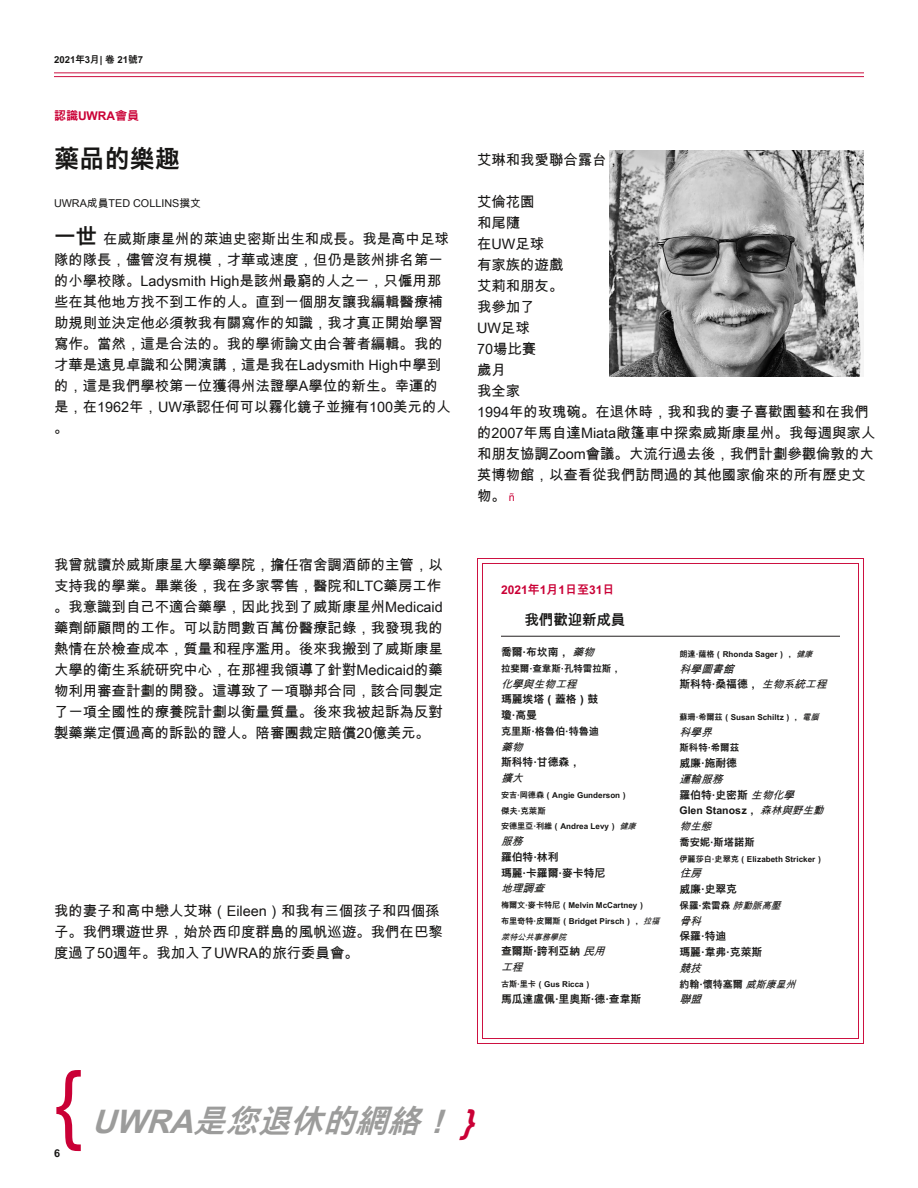
<style>
.page{position:relative;width:918px;height:1188px;background:#fff}
.page>*{position:absolute;margin:0;border:0;box-sizing:border-box;transform-origin:0 0}
.t1{font:86.4px "Arial Unicode MS";color:#ca0036}
.t2{font:italic 700 32.4px "Arial Unicode MS";color:#9c9c9b}
.t3{font:700 25.2px "Arial Unicode MS";color:#171615}
.t4{font:14.4px/21px "Arial Unicode MS";color:#171615}
.t5{font:700 14.4px "Arial Unicode MS";color:#171615}
.t6{font:700 12px "Arial Unicode MS";color:#ca0036}
.t7{font:700 10.8px/15.8px "Arial Unicode MS";color:#171615}
.t8{font:italic 10.8px/15.8px "Arial Unicode MS";color:#171615}
.t9{font:10.8px "Arial Unicode MS";color:#171615}
.t10{font:700 10.5px/15.8px "Arial Unicode MS";color:#171615}
.t11{font:700 10.2px "Arial Unicode MS";color:#171615}
.t12{font:700 10.05px "Arial Unicode MS";color:#171615}
.t13{font:700 9.6px "Arial Unicode MS";color:#171615}
.t14{font:700 9.45px "Arial Unicode MS";color:#171615}
.t15{font:700 8.4px "Arial Unicode MS";color:#171615}
.t16{font:700 8.1px/15.8px "Arial Unicode MS";color:#171615}
.s1{font-size:10.8px;color:#ca0036}
.s2{font-weight:700;font-size:21.6px}
.s3{font-weight:400;font-style:italic}
.s4{font-weight:700;font-style:normal}
.s5{color:#ca0036}
</style>
<div class="page">
<hr style="left:54px;top:72px;width:810px;height:1px;background:#cd1141">
<hr style="left:54px;top:76px;width:810px;height:1px;background:#cd1141">
<svg style="left:477px;top:558px;width:387px;height:486px"></svg>
<img style="left:610px;top:150px;width:254px;height:226px">
<p class="t13" style="left:54px;top:53px;width:91px">2021年3月| 卷 21號7</p>
<p class="t6" style="left:54px;top:107px;width:87px">認識UWRA會員</p>
<h3 class="t3" style="left:54px;top:141px;width:127px">藥品的樂趣</h3>
<p class="t4" style="left:477px;top:149px;width:145px">艾琳和我愛聯合露台，</p>
<p class="t4" style="left:477px;top:191px;width:400px">艾倫花園<br>和尾隨<br>在UW足球<br>有家族的遊戲<br>艾莉和朋友。<br>我參加了<br>UW足球<br>70場比賽<br>歲月<br>我全家<br>1994年的玫瑰碗。在退休時，我和我的妻子喜歡園藝和在我們的2007年馬自達Miata敞篷車中探索威斯康星州。我每週與家人和朋友協調Zoom會議。大流行過去後，我們計劃參觀倫敦的大英博物館，以查看從我們訪問過的其他國家偷來的所有歷史文物。 <span class="s1">ñ</span></p>
<p class="t9" style="left:54px;top:195px;width:149px">UWRA成員TED COLLINS撰文</p>
<p class="t4" style="left:54px;top:228px;width:398px"><span class="s2">一世</span> 在威斯康星州的萊迪史密斯出生和成長。我是高中足球隊的隊長，儘管沒有規模，才華或速度，但仍是該州排名第一的小學校隊。Ladysmith High是該州最窮的人之一，只僱用那些在其他地方找不到工作的人。直到一個朋友讓我編輯醫療補助規則並決定他必須教我有關寫作的知識，我才真正開始學習寫作。當然，這是合法的。我的學術論文由合著者編輯。我的才華是遠見卓識和公開演講，這是我在Ladysmith High中學到的，這是我們學校第一位獲得州法證學A學位的新生。幸運的是，在1962年，UW承認任何可以霧化鏡子並擁有100美元的人。</p>
<p class="t4" style="left:54px;top:554px;width:390px;text-align:justify">我曾就讀於威斯康星大學藥學院，擔任宿舍調酒師的主管，以支持我的學業。畢業後，我在多家零售，醫院和LTC藥房工作。我意識到自己不適合藥學，因此找到了威斯康星州Medicaid藥劑師顧問的工作。可以訪問數百萬份醫療記錄，我發現我的熱情在於檢查成本，質量和程序濫用。後來我搬到了威斯康星大學的衛生系統研究中心，在那裡我領導了針對Medicaid的藥物利用審查計劃的開發。這導致了一項聯邦合同，該合同製定了一項全國性的療養院計劃以衡量質量。後來我被起訴為反對製藥業定價過高的訴訟的證人。陪審團裁定賠償20億美元。</p>
<p class="t4" style="left:54px;top:900px;width:390px">我的妻子和高中戀人艾琳（Eileen）和我有三個孩子和四個孫子。我們環遊世界，始於西印度群島的風帆巡遊。我們在巴黎度過了50週年。我加入了UWRA的旅行委員會。</p>
<p class="t6" style="left:501px;top:581px;width:115px">2021年1月1日至31日</p>
<p class="t5" style="left:525px;top:610px;width:102px">我們歡迎新成員</p>
<p class="t7" style="left:501px;top:644px;width:99px">喬爾·布坎南， <span class="s3">藥物</span></p>
<p class="t14" style="left:501px;top:662px;width:121px">拉斐爾·查韋斯·孔特雷拉斯，</p>
<p class="t8" style="left:501px;top:675px;width:81px">化學與生物工程</p>
<p class="t7" style="left:501px;top:691px;width:99px">瑪麗埃塔（蓋格）鼓瓊·高曼</p>
<p class="t11" style="left:501px;top:724px;width:100px">克里斯·格魯伯·特魯迪</p>
<p class="t8" style="left:501px;top:738px;width:27px">藥物</p>
<p class="t7" style="left:501px;top:754px;width:81px">斯科特·甘德森，</p>
<p class="t8" style="left:501px;top:770px;width:27px">擴大</p>
<p class="t16" style="left:501px;top:787px;width:129px">安吉·岡德森（Angie Gunderson）</p>
<p class="t15" style="left:501px;top:805px;width:46px">傑夫·克萊斯</p>
<p class="t16" style="left:501px;top:818px;width:139px">安德里亞·利維（Andrea Levy） <span class="s3">健康</span></p>
<p class="t8" style="left:501px;top:833px;width:27px">服務</p>
<p class="t7" style="left:501px;top:849px;width:106px">羅伯特·林利<br>瑪麗·卡羅爾·麥卡特尼</p>
<p class="t8" style="left:501px;top:880px;width:49px">地理調查</p>
<p class="t16" style="left:501px;top:897px;width:163px">梅爾文·麥卡特尼（Melvin McCartney）<br>布里奇特·皮爾斯（Bridget Pirsch）， <span class="s3">拉福萊特公共事務學院</span></p>
<p class="t7" style="left:501px;top:943px;width:110px">查爾斯·誇利亞納 <span class="s3">民用工程</span></p>
<p class="t16" style="left:501px;top:976px;width:92px">古斯·里卡（Gus Ricca）</p>
<p class="t7" style="left:501px;top:990px;width:142px">馬瓜達盧佩·里奧斯·德·查韋斯</p>
<p class="t16" style="left:680px;top:646px;width:138px">朗達·薩格（Rhonda Sager）， <span class="s3">健康</span></p>
<p class="t8" style="left:680px;top:660px;width:153px">科學圖書館<br><span class="s4">斯科特·桑福德，</span> 生物系統工程</p>
<p class="t16" style="left:680px;top:709px;width:144px">蘇珊·希爾茲（Susan Schiltz）， <span class="s3">電腦</span></p>
<p class="t8" style="left:680px;top:723px;width:38px">科學界</p>
<p class="t14" style="left:680px;top:741px;width:61px">斯科特·希爾茲</p>
<p class="t7" style="left:680px;top:755px;width:59px">威廉·施耐德</p>
<p class="t8" style="left:679px;top:771px;width:120px">運輸服務<br><span class="s4">羅伯特·史密斯</span> 生物化學</p>
<p class="t10" style="left:679px;top:802px;width:150px">Glen Stanosz， <span class="s3">森林與野生動物生態</span></p>
<p class="t11" style="left:679px;top:835px;width:77px">喬安妮·斯塔諾斯</p>
<p class="t16" style="left:679px;top:850px;width:145px">伊麗莎白·史翠克（Elizabeth Stricker）</p>
<p class="t8" style="left:679px;top:865px;width:27px">住房</p>
<p class="t7" style="left:679px;top:881px;width:59px">威廉·史翠克</p>
<p class="t14" style="left:679px;top:899px;width:106px">保羅·索雷森 <span class="s3">肺動脈高壓</span></p>
<p class="t8" style="left:679px;top:912px;width:27px">骨科</p>
<p class="t7" style="left:679px;top:928px;width:84px">保羅·特迪<br>瑪麗·韋弗·克萊斯</p>
<p class="t8" style="left:679px;top:960px;width:27px">競技</p>
<p class="t12" style="left:679px;top:977px;width:122px">約翰·懷特塞爾 <span class="s3">威斯康星州</span></p>
<p class="t8" style="left:680px;top:991px;width:27px">聯盟</p>
<h1 class="t1" style="left:54px;top:1041px;width:30px">{</h1>
<p class="t7" style="left:54px;top:1144px;width:8px">6</p>
<h2 class="t2" style="left:92px;top:1098px;width:396px">UWRA是您退休的網絡！ <span class="s5">}</span></h2>
</div>
